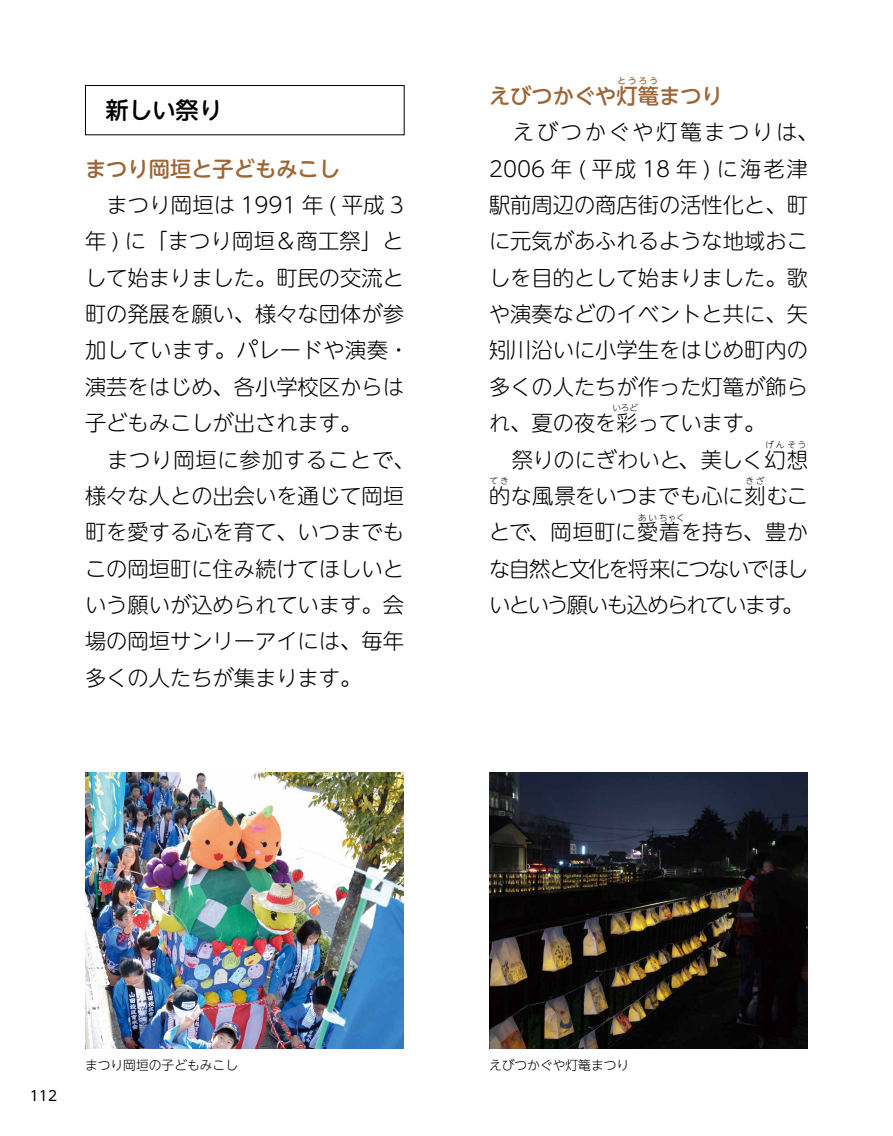
<style>
.page{position:relative;width:893px;height:1136px;background:#fff}
.page>*{position:absolute;margin:0;border:0;box-sizing:border-box;transform-origin:0 0}
.t1{font:500 23.4px "UD Shin M Go Pro";color:#000}
.t2{font:300 21.3px/36.3px "UD Shin M Go Pro";color:#000}
.t3{font:300 21.3px/36.3px "UD Shin M Go Pro";letter-spacing:-.07em;color:#000}
.t4{font:500 21.3px "UD Shin M Go Pro";color:#9c6637}
.t5{font:300 21.3px "UD Shin M Go Pro";letter-spacing:.02em;color:#000}
.t6{font:13.8px "UD Shin M Go Pro";color:#000}
.t7{font:300 12.75px "UD Shin M Go Pro";color:#000}
.t8{font:300 8.55px "UD Shin M Go Pro";letter-spacing:.22em;color:#000}
.t9{font:500 8.55px "UD Shin M Go Pro";color:#9c6637}
</style>
<div class="page">
<div style="left:85px;top:85px;width:320px;height:50px;border:1px solid #000"></div>
<img style="left:85px;top:772px;width:319px;height:276px">
<img style="left:489px;top:772px;width:319px;height:276px">
<p class="t1" style="left:105px;top:91px;width:118px">新しい祭り</p>
<p class="t4" style="left:85px;top:151px;width:257px">まつり岡垣と子どもみこし</p>
<p class="t2" style="left:85px;top:185px;width:331px">　まつり岡垣は 1991 年 ( 平成 3年 ) に「まつり岡垣＆商工祭」として始まりました。町民の交流と町の発展を願い、様々な団体が参加しています。パレードや演奏・演芸をはじめ、各小学校区からは子どもみこしが出されます。<br>　まつり岡垣に参加することで、様々な人との出会いを通じて岡垣町を愛する心を育て、いつまでもこの岡垣町に住み続けてほしいという願いが込められています。会場の岡垣サンリーアイには、毎年多くの人たちが集まります。</p>
<p class="t9" style="left:618px;top:74px;width:42px">とうろう</p>
<p class="t2" style="left:489px;top:113px;width:331px">　えびつかぐや灯篭まつりは、<br>2006 年 ( 平成 18 年 ) に海老津駅前周辺の商店街の活性化と、町に元気があふれるような地域おこしを目的として始まりました。歌や演奏などのイベントと共に、矢矧川沿いに小学生をはじめ町内の多くの人たちが作った灯篭が飾られ、夏の夜を彩っています。</p>
<p class="t4" style="left:489px;top:78px;width:235px">えびつかぐや灯篭まつり</p>
<p class="t8" style="left:612px;top:401px;width:27px">いろど</p>
<p class="t2" style="left:489px;top:440px;width:320px">　祭りのにぎわいと、美しく幻想</p>
<p class="t8" style="left:765px;top:437px;width:43px">げんそう</p>
<p class="t2" style="left:489px;top:476px;width:320px">的な風景をいつまでも心に刻むこ</p>
<p class="t8" style="left:490px;top:474px;width:20px">てき</p>
<p class="t8" style="left:745px;top:474px;width:20px">きざ</p>
<p class="t5" style="left:489px;top:515px;width:320px">とで、岡垣町に愛着を持ち、豊か</p>
<p class="t8" style="left:638px;top:510px;width:48px">あいちゃく</p>
<p class="t3" style="left:489px;top:549px;width:320px">な自然と文化を将来につないでほしいという願いも込められています。</p>
<p class="t6" style="left:30px;top:1084px;width:29px">112</p>
<p class="t7" style="left:85px;top:1054px;width:155px">まつり岡垣の子どもみこし</p>
<p class="t7" style="left:489px;top:1054px;width:142px">えびつかぐや灯篭まつり</p>
</div>
